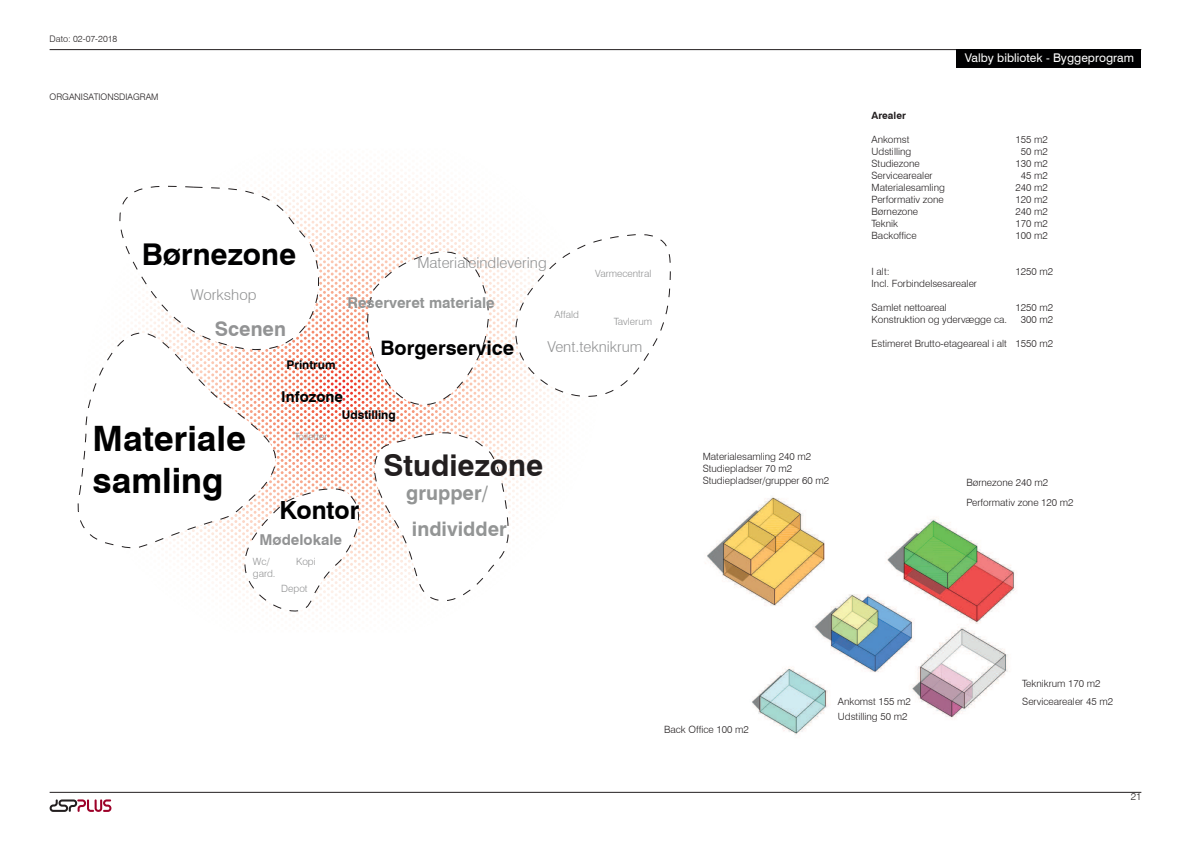
<style>
.page{position:relative;width:1191px;height:842px;background:#fff}
.page>*{position:absolute;margin:0;border:0;box-sizing:border-box;transform-origin:0 0}
.t1{font:700 35px/42px "Swiss 721 BT";color:#000}
.t2{font:700 30px "Swiss 721 BT";color:#231f20}
.t3{font:700 30px "Swiss 721 BT";color:#000001}
.t4{font:700 25px "Swiss 721 BT";color:#000001}
.t5{font:700 20px/36px "Swiss 721 BT";color:#939595}
.t6{font:700 20px "Swiss 721 BT";color:#000001}
.t7{font:700 20px "Swiss 721 BT";color:#929394}
.t8{font:300 15px "Swiss 721 BT";color:#929394}
.t9{font:700 15px "Swiss 721 BT";color:#939595}
.t10{font:700 15px "Swiss 721 BT";color:#929394}
.t11{font:700 15px "Swiss 721 BT";color:#000001}
.t12{font:12px "Swiss 721 BT";color:#fff}
.t13{font:700 12px "Swiss 721 BT";color:#000002}
.t14{font:300 10px/12px "Swiss 721 BT";color:#231f20}
.t15{font:300 10px/12px "Swiss 721 BT";color:#929394}
.t16{font:700 10px "Swiss 721 BT";color:#231f20}
.t17{font:300 9px "Swiss 721 BT";color:#231f20}
</style>
<div class="page">
<hr style="left:50px;top:49px;width:1091px;height:1px;background:#231f20">
<div style="left:956px;top:50px;width:185px;height:18px;background:#000001"></div>
<hr style="left:50px;top:792px;width:1091px;height:1px;background:#231f20">
<svg style="left:50px;top:799px;width:61px;height:13px"></svg>
<svg style="left:177px;top:169px;width:384px;height:426px"></svg>
<svg style="left:119px;top:183px;width:203px;height:177px"></svg>
<svg style="left:77px;top:331px;width:209px;height:221px"></svg>
<svg style="left:238px;top:431px;width:271px;height:182px"></svg>
<svg style="left:364px;top:232px;width:307px;height:174px"></svg>
<img style="left:705px;top:497px;width:310px;height:238px">
<p class="t17" style="left:50px;top:34px;width:69px">Dato: 02-07-2018</p>
<p class="t17" style="left:50px;top:91px;width:110px">ORGANISATIONSDIAGRAM</p>
<h2 class="t3" style="left:142px;top:236px;width:156px">Børnezone</h2>
<h3 class="t8" style="left:417px;top:254px;width:131px">Materialeindlevering</h3>
<p class="t15" style="left:595px;top:267px;width:58px">Varmecentral</p>
<h3 class="t8" style="left:191px;top:286px;width:67px">Workshop</h3>
<h3 class="t9" style="left:347px;top:294px;width:149px">Reserveret materiale</h3>
<h3 class="t6" style="left:380px;top:336px;width:135px">Borgerservice</h3>
<h3 class="t7" style="left:215px;top:316px;width:73px">Scenen</h3>
<p class="t13" style="left:286px;top:357px;width:51px">Printrum</p>
<h3 class="t11" style="left:281px;top:388px;width:63px">Infozone</h3>
<p class="t13" style="left:342px;top:407px;width:55px">Udstilling</p>
<p class="t15" style="left:554px;top:309px;width:26px">Affald</p>
<p class="t15" style="left:614px;top:315px;width:40px">Tavlerum</p>
<h3 class="t8" style="left:547px;top:337px;width:97px">Vent.teknikrum</h3>
<h1 class="t1" style="left:93px;top:417px;width:155px">Materiale samling</h1>
<p class="t15" style="left:295px;top:430px;width:34px">Toiletter</p>
<h3 class="t4" style="left:279px;top:495px;width:82px">Kontor</h3>
<h3 class="t10" style="left:259px;top:530px;width:84px">Mødelokale</h3>
<p class="t15" style="left:253px;top:555px;width:24px">Wc/ gard.</p>
<p class="t15" style="left:296px;top:555px;width:21px">Kopi</p>
<p class="t15" style="left:281px;top:583px;width:28px">Depot</p>
<h2 class="t2" style="left:383px;top:447px;width:161px">Studiezone</h2>
<h3 class="t5" style="left:406px;top:474px;width:102px">grupper/ individder</h3>
<p class="t14" style="left:703px;top:451px;width:128px">Materialesamling 240 m2<br>Studiepladser 70 m2<br>Studiepladser/grupper 60 m2</p>
<p class="t12" style="left:964px;top:53px;width:171px">Valby bibliotek - Byggeprogram</p>
<p class="t16" style="left:871px;top:109px;width:36px">Arealer</p>
<p class="t14" style="left:871px;top:133px;width:39px">Ankomst</p>
<p class="t14" style="left:1015px;top:133px;width:34px">155 m2</p>
<p class="t14" style="left:871px;top:145px;width:41px">Udstilling</p>
<p class="t14" style="left:1021px;top:145px;width:28px">50 m2</p>
<p class="t14" style="left:871px;top:157px;width:50px">Studiezone</p>
<p class="t14" style="left:1015px;top:157px;width:34px">130 m2</p>
<p class="t14" style="left:871px;top:169px;width:63px">Servicearealer</p>
<p class="t14" style="left:1021px;top:169px;width:28px">45 m2</p>
<p class="t14" style="left:871px;top:181px;width:75px">Materialesamling</p>
<p class="t14" style="left:1015px;top:181px;width:34px">240 m2</p>
<p class="t14" style="left:871px;top:193px;width:74px">Performativ zone</p>
<p class="t14" style="left:1015px;top:193px;width:34px">120 m2</p>
<p class="t14" style="left:871px;top:205px;width:48px">Børnezone</p>
<p class="t14" style="left:1015px;top:205px;width:34px">240 m2</p>
<p class="t14" style="left:871px;top:217px;width:28px">Teknik</p>
<p class="t14" style="left:1015px;top:217px;width:34px">170 m2</p>
<p class="t14" style="left:871px;top:229px;width:47px">Backoffice</p>
<p class="t14" style="left:1015px;top:229px;width:34px">100 m2</p>
<p class="t14" style="left:871px;top:265px;width:20px">I alt:</p>
<p class="t14" style="left:1015px;top:265px;width:39px">1250 m2</p>
<p class="t14" style="left:871px;top:277px;width:107px">Incl. Forbindelsesarealer</p>
<p class="t14" style="left:871px;top:301px;width:77px">Samlet nettoareal</p>
<p class="t14" style="left:1015px;top:301px;width:39px">1250 m2</p>
<p class="t14" style="left:871px;top:313px;width:137px">Konstruktion og ydervægge ca.</p>
<p class="t14" style="left:1021px;top:313px;width:34px">300 m2</p>
<p class="t14" style="left:871px;top:337px;width:183px">Estimeret Brutto-etageareal i alt 1550 m2</p>
<p class="t14" style="left:966px;top:476px;width:83px">Børnezone 240 m2</p>
<p class="t14" style="left:966px;top:496px;width:109px">Performativ zone 120 m2</p>
<p class="t14" style="left:664px;top:723px;width:86px">Back Office 100 m2</p>
<p class="t14" style="left:838px;top:695px;width:74px">Ankomst 155 m2</p>
<p class="t14" style="left:838px;top:710px;width:71px">Udstilling 50 m2</p>
<p class="t14" style="left:1022px;top:677px;width:80px">Teknikrum 170 m2</p>
<p class="t14" style="left:1022px;top:695px;width:92px">Servicearealer 45 m2</p>
<p class="t14" style="left:1130px;top:790px;width:12px">21</p>
</div>
